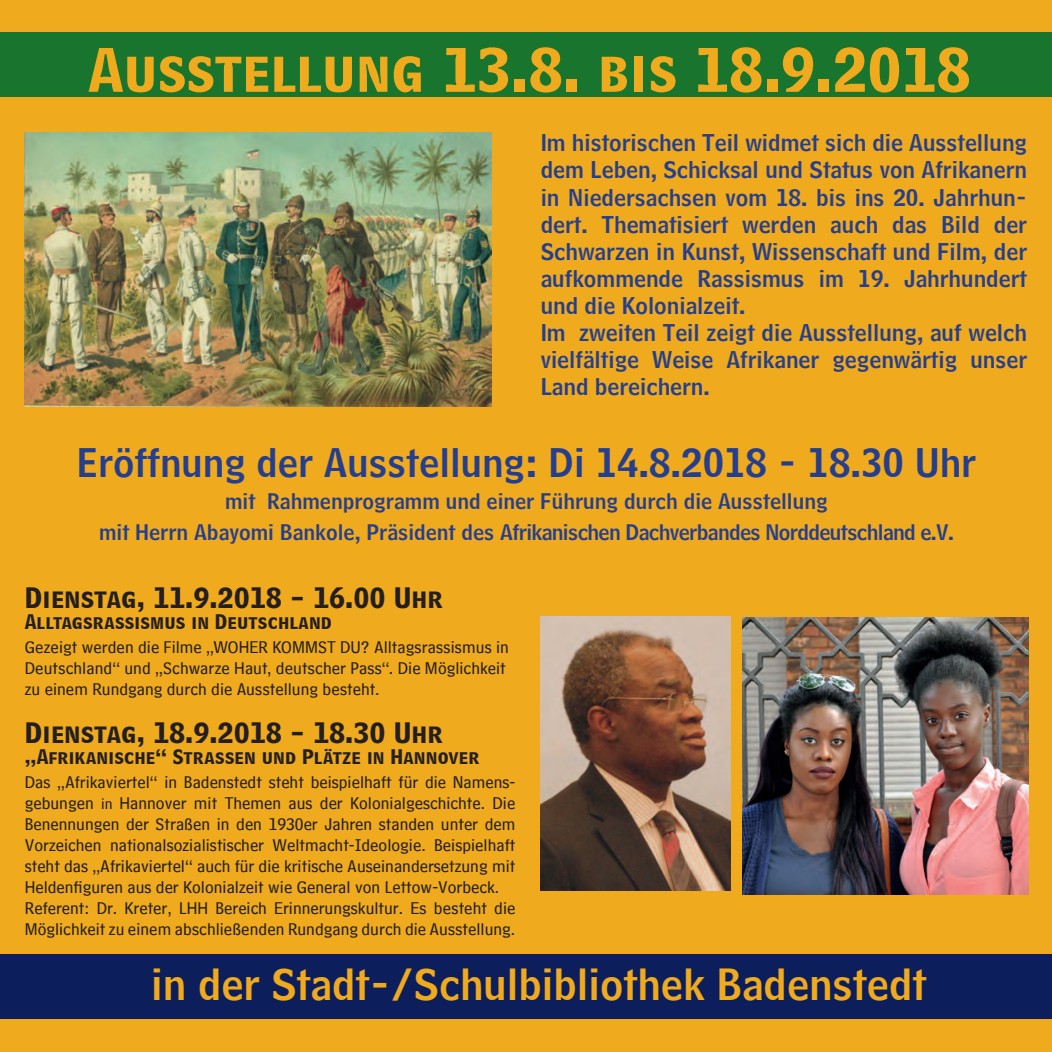
<style>
.page{position:relative;width:1052px;height:1052px;background:#efaa1d}
.page>*{position:absolute;margin:0;border:0;box-sizing:border-box;transform-origin:0 0}
.t1{font:52.5px "HM Big Caps";color:#efaa1d}
.t2{font:42px "HM Headline";color:#efaa1d}
.t3{font:38.5px "HM Headline";color:#253f8e}
.t4{font:24.5px "HM Big Caps";color:#231f20}
.t5{font:22.57px/27.1px "HM Headline";color:#253f8e;text-align:justify}
.t6{font:21px "HM Headline";letter-spacing:-.03em;color:#253f8e}
.t7{font:21px "HM Headline";color:#253f8e}
.Pro-text{font:17.5px/21px "HM Text";color:#231f20}
.Pro-Titel{font:17.5px "HM Big Caps";letter-spacing:.005em;color:#231f20}
.s1{font-size:15.75px}
</style>
<div class="page">
<img style="left:25px;top:133px;width:466px;height:273px">
<img style="left:540px;top:616px;width:191px;height:275px">
<div style="left:0;top:32px;width:1052px;height:65px;background:#19752e"></div>
<div style="left:0;top:954px;width:1052px;height:64px;background:#0d1e5c"></div>
<img style="left:742px;top:618px;width:286px;height:276px">
<p class="t1" style="left:88px;top:27px;width:884px">Ausstellung 13.8. bis 18.9.2018</p>
<p class="t5" style="left:541px;top:126px;width:488px">Im historischen Teil widmet sich die Ausstellung dem Leben, Schicksal und Status von Afrikanern in Niedersachsen vom 18. bis ins 20. Jahrhun&shy;dert. Thematisiert werden auch das Bild der Schwarzen in Kunst, Wissenschaft und Film, der aufkommende Rassismus im 19. Jahrhundert und die Kolonialzeit.</p>
<p class="t5" style="left:541px;top:316px;width:488px">Im zweiten Teil zeigt die Ausstellung, auf welch vielfältige Weise Afrikaner gegenwärtig unser Land bereichern.</p>
<p class="t3" style="left:77px;top:430px;width:901px">Eröffnung der Ausstellung: Di 14.8.2018 - 18.30 Uhr</p>
<p class="t7" style="left:225px;top:483px;width:604px">mit Rahmenprogramm und einer Führung durch die Ausstellung</p>
<p class="t6" style="left:99px;top:514px;width:856px">mit Herrn Abayomi Bankole, Präsident des Afrikanischen Dachverbandes Norddeutschland e.V.</p>
<p class="t4" style="left:25px;top:578px;width:419px">Dienstag, 11.9.2018 - 16.00 Uhr</p>
<p class="Pro-Titel" style="left:25px;top:608px;width:309px">Alltagsrassismus in Deutschland</p>
<p class="Pro-text" style="left:25px;top:633px;width:486px">Gezeigt werden die Filme „WOHER KOMMST DU? Alltagsrassismus in<br>Deutschland“ und „Schwarze Haut, deutscher Pass“. Die Möglichkeit zu einem Rundgang durch die Ausstellung besteht.</p>
<p class="t4" style="left:25px;top:713px;width:419px">Dienstag, 18.9.2018 - 18.30 Uhr</p>
<p class="Pro-Titel" style="left:25px;top:743px;width:456px">„Afrikanische“ Straßen und Plätze in Hannover</p>
<p class="Pro-text" style="left:25px;top:768px;width:492px;text-align:justify">Das „Afrikaviertel“ in Badenstedt steht beispielhaft für die Namens&shy;gebungen <span class="s1">in</span> Hannover mit Themen aus der Kolonialgeschichte. Die Benennungen der Straßen in den 1930er Jahren standen unter dem Vorzeichen nationalsozialistischer Weltmacht-Ideologie. Beispielhaft steht das „Afrikaviertel“ auch für die kritische Auseinandersetzung mit Heldenfiguren aus der Kolonialzeit wie General von Lettow-Vorbeck.</p>
<p class="Pro-text" style="left:25px;top:894px;width:492px">Referent: Dr. Kreter, LHH Bereich Erinnerungskultur. Es besteht die<br>Möglichkeit zu einem abschließenden Rundgang durch die Ausstellung.</p>
<p class="t2" style="left:151px;top:948px;width:776px">in der Stadt-/Schulbibliothek Badenstedt</p>
</div>
